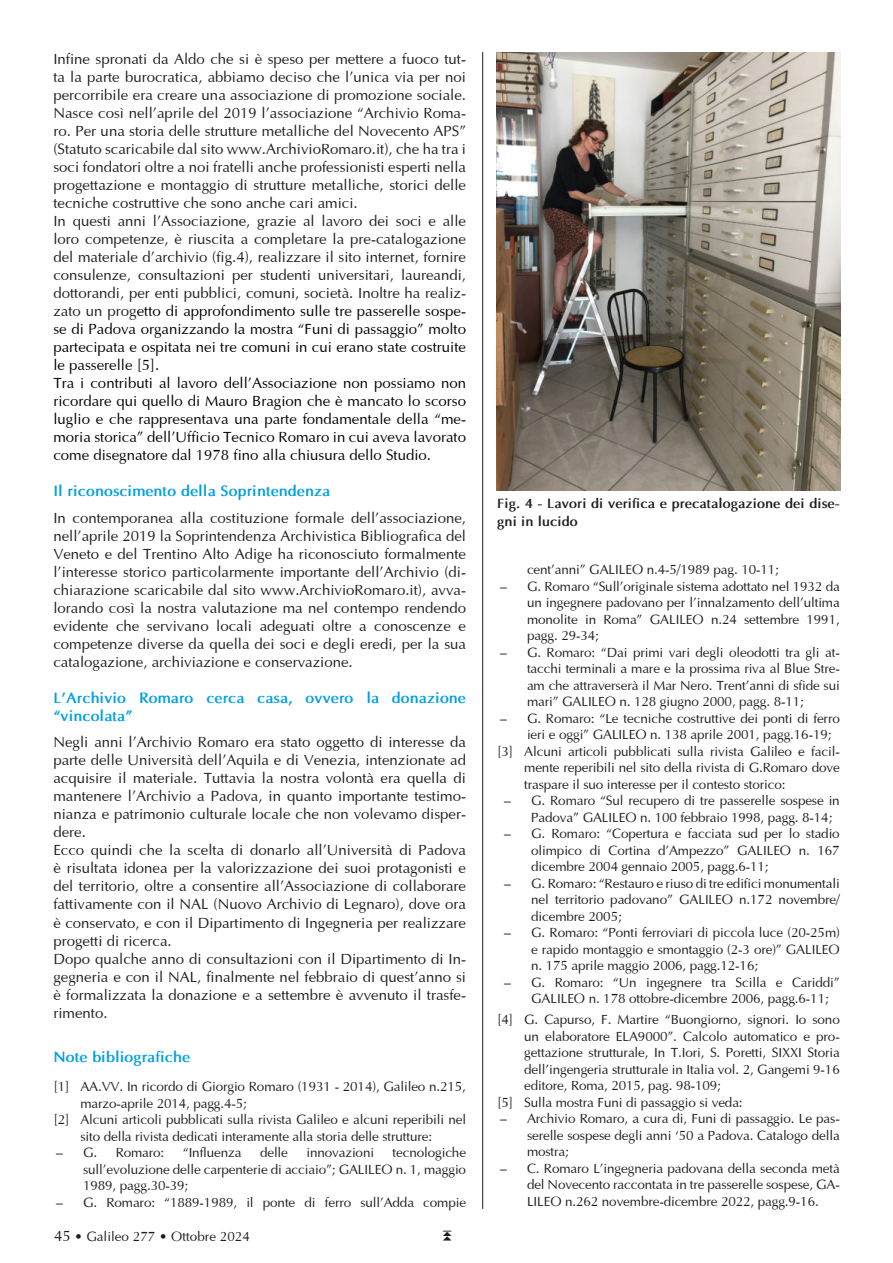
<style>
.page{position:relative;width:893px;height:1263px;background:#fff}
.page>*{position:absolute;margin:0;border:0;box-sizing:border-box;transform-origin:0 0}
.t1{font:15px/18px "Optima";color:#1d1d1b}
.t2{font:700 15px/18px "Optima";color:#009fe3}
.t3{font:13.5px/16.5px "Optima";letter-spacing:-.01em;color:#1d1d1b;text-align:justify}
.t4{font:700 13.5px/18px "Optima";color:#1d1d1b}
.s1{color:#000}
.s2{font-size:15px}
</style>
<div class="page">
<img style="left:496px;top:52px;width:345px;height:439px">
<hr style="left:482px;top:52px;width:1px;height:1157px;background:#1d1d1b">
<p class="t1" style="left:53px;top:51px;width:414px">Infine spronati da Aldo che si è speso per mettere a fuoco tut&shy;ta la parte burocratica, abbiamo deciso che l’unica via per noi percorribile era creare una associazione di promozione sociale.<br>Nasce così nell’aprile del 2019 l’associazione “Archivio Roma&shy;ro. Per una storia delle strutture metalliche del Novecento APS” (Statuto scaricabile dal sito www.ArchivioRomaro.it), che ha tra i soci fondatori oltre a noi fratelli anche professionisti esperti nella progettazione e montaggio di strutture metalliche, storici delle tecniche costruttive che sono anche cari amici.<br>In questi anni l’Associazione, grazie al lavoro dei soci e alle loro competenze, è riuscita a completare la pre-catalogazione del materiale d’archivio (fig.4), realizzare il sito internet, fornire consulenze, consultazioni per studenti universitari, laureandi, dottorandi, per enti pubblici, comuni, società. Inoltre ha realiz&shy;zato un prog<span class="s1">etto di approfondimento sulle tre passerelle sospe&shy;se di Padova organizzando la mostra “Funi di passaggio” molto partecipata e ospitata nei tre comuni in cui erano state costruite le passerelle [5].<br>Tra i contributi al lavoro dell’Associazione non possiamo non ricordare qui quello di Mauro Bragion che è mancato lo scorso luglio e che rappresentava una parte fondamentale della “me&shy;moria storica” dell’Ufficio Tecnico Romaro in cui aveva lavorato come disegnatore dal 1978 fino alla chiusura dello Studio.</span></p>
<p class="t2" style="left:53px;top:484px;width:278px">Il riconoscimento della Soprintendenza</p>
<p class="t1" style="left:53px;top:509px;width:414px;text-align:justify">In contemporanea alla costituzione formale dell’associazione, nell’aprile 2019 la Soprintendenza Archivistica Bibliografica del Veneto e del Trentino Alto Adige ha riconosciuto formalmente l’interesse storico particolarmente importante dell’Archivio (di&shy;chiarazione scaricabile dal sito www.ArchivioRomaro.it), avva&shy;lorando così la nostra valutazione ma nel contempo rendendo evidente che servivano locali adeguati oltre a conoscenze e competenze diverse da quella dei soci e degli eredi, per la sua catalogazione, archiviazione e conservazione.</p>
<p class="t2" style="left:53px;top:690px;width:414px">L’Archivio Romaro cerca casa, ovvero la donazione “vincolata”</p>
<p class="t1" style="left:53px;top:734px;width:414px">Negli anni l’Archivio Romaro era stato oggetto di interesse da parte delle Università dell’Aquila e di Venezia, intenzionate ad acquisire il materiale. Tuttavia la nostra volontà era quella di mantenere l’Archivio a Padova, in quanto importante testimo&shy;nianza e patrimonio culturale locale che non volevamo disper&shy;dere.<br>Ecco quindi che la scelta di donarlo all’Università di Padova è risultata idonea per la valorizzazione dei suoi protagonisti e del territorio, oltre a consentire all’Associazione di collaborare fattivamente con il NAL (Nuovo Archivio di Legnaro), dove ora è conservato, e con il Dipartimento di Ingegneria per realizzare progetti di ricerca.<br>Dopo qualche anno di consultazioni con il Dipartimento di In&shy;gegneria e con il NAL, finalmente nel febbraio di quest’anno si è formalizzata la donazione e a settembre è avvenuto il trasfe&shy;rimento.</p>
<p class="t2" style="left:53px;top:1049px;width:138px">Note bibliografiche</p>
<p class="t3" style="left:53px;top:1079px;width:414px">[1] AA.VV. In ricordo di Giorgio Romaro (1931 - 2014), Galileo n.215,</p>
<p class="t3" style="left:80px;top:1095px;width:168px">marzo-aprile 2014, pagg.4-5;</p>
<p class="t3" style="left:53px;top:1112px;width:414px">[2] Alcuni articoli pubblicati sulla rivista Galileo e alcuni reperibili nel</p>
<p class="t3" style="left:80px;top:1128px;width:353px">sito della rivista dedicati interamente alla storia delle strutture:</p>
<p class="t3" style="left:56px;top:1145px;width:43px">– G.</p>
<p class="t3" style="left:116px;top:1145px;width:50px">Romaro:</p>
<p class="t3" style="left:183px;top:1145px;width:60px">“Influenza</p>
<p class="t3" style="left:260px;top:1145px;width:29px">delle</p>
<p class="t3" style="left:306px;top:1145px;width:69px">innovazioni</p>
<p class="t3" style="left:83px;top:1145px;width:384px;text-indent:309px">tecnologiche sull’evoluzione delle carpenterie di acciaio”; GALILEO n. 1, maggio 1989, pagg.30-39;</p>
<p class="t3" style="left:56px;top:1194px;width:411px">– G. Romaro: “1889-1989, il ponte di ferro sull’Adda compie</p>
<p class="t3" style="left:54px;top:1229px;width:197px"><span class="s2">45</span> • Galileo 277 • Ottobre 2024</p>
<p class="t4" style="left:497px;top:496px;width:344px">Fig. 4 - Lavori di verifica e precatalogazione dei dise&shy;gni in lucido</p>
<p class="t3" style="left:527px;top:562px;width:253px">cent’anni” GALILEO n.4-5/1989 pag. 10-11;</p>
<p class="t3" style="left:527px;top:578px;width:314px;text-indent:-27px">– G. Romaro “Sull’originale sistema adottato nel 1932 da un ingegnere padovano per l’innalzamento dell’ultima monolite in Roma” GALILEO n.24 settembre 1991, pagg. 29-34;</p>
<p class="t3" style="left:527px;top:644px;width:314px;text-indent:-27px">– G. Romaro: “Dai primi vari degli oleodotti tra gli at&shy;tacchi terminali a mare e la prossima riva al Blue Stre&shy;am che attraverserà il Mar Nero. Trent’anni di sfide sui mari” GALILEO n. 128 giugno 2000, pagg. 8-11;</p>
<p class="t3" style="left:500px;top:710px;width:341px">– G. Romaro: “Le tecniche costruttive dei ponti di ferro</p>
<p class="t3" style="left:527px;top:727px;width:306px">ieri e oggi” GALILEO n. 138 aprile 2001, pagg.16-19;</p>
<p class="t3" style="left:497px;top:743px;width:344px">[3] Alcuni articoli pubblicati sulla rivista Galileo e facil-</p>
<p class="t3" style="left:524px;top:760px;width:317px">mente reperibili nel sito della rivista di G.Romaro dove</p>
<p class="t3" style="left:524px;top:776px;width:263px">traspare il suo interesse per il contesto storico:</p>
<p class="t3" style="left:531px;top:793px;width:310px;text-indent:-27px">– G. Romaro “Sul recupero di tre passerelle sospese in<br>Padova” GALILEO n. 100 febbraio 1998, pagg. 8-14;</p>
<p class="t3" style="left:531px;top:826px;width:310px;text-indent:-27px">– G. Romaro: “Copertura e facciata sud per lo stadio olimpico di Cortina d’Ampezzo” GALILEO n. 167 dicembre 2004 gennaio 2005, pagg.6-11;</p>
<p class="t3" style="left:531px;top:875px;width:310px;text-indent:-27px">– G. Romaro: “Restauro e riuso di tre edifici monumentali nel territorio padovano” GALILEO n.172 novembre/ dicembre 2005;</p>
<p class="t3" style="left:531px;top:925px;width:310px;text-indent:-27px">– G. Romaro: “Ponti ferroviari di piccola luce (20-25m) e rapido montaggio e smontaggio (2-3 ore)” GALILEO n. 175 aprile maggio 2006, pagg.12-16;</p>
<p class="t3" style="left:531px;top:974px;width:310px;text-indent:-27px">– G. Romaro: “Un ingegnere tra Scilla e Cariddi”<br>GALILEO n. 178 ottobre-dicembre 2006, pagg.6-11;</p>
<p class="t3" style="left:497px;top:1012px;width:344px">[4] G. Capurso, F. Martire “Buongiorno, signori. Io sono</p>
<p class="t3" style="left:524px;top:1028px;width:317px">un elaboratore ELA9000”. Calcolo automatico e pro-</p>
<p class="t3" style="left:524px;top:1045px;width:317px">gettazione strutturale, In T.Iori, S. Poretti, SIXXI Storia</p>
<p class="t3" style="left:524px;top:1061px;width:317px">dell’ingengeria strutturale in Italia vol. 2, Gangemi 9-16</p>
<p class="t3" style="left:524px;top:1078px;width:198px">editore, Roma, 2015, pag. 98-109;</p>
<p class="t3" style="left:497px;top:1094px;width:247px">[5] Sulla mostra Funi di passaggio si veda:</p>
<p class="t3" style="left:527px;top:1111px;width:314px;text-indent:-27px">– Archivio Romaro, a cura di, Funi di passaggio. Le pas&shy;serelle sospese degli anni ‘50 a Padova. Catalogo della mostra;</p>
<p class="t3" style="left:527px;top:1160px;width:314px;text-indent:-27px">– C. Romaro L’ingegneria padovana della seconda metà del Novecento raccontata in tre passerelle sospese, GA-LILEO n.262 novembre-dicembre 2022, pagg.9-16.</p>
</div>
